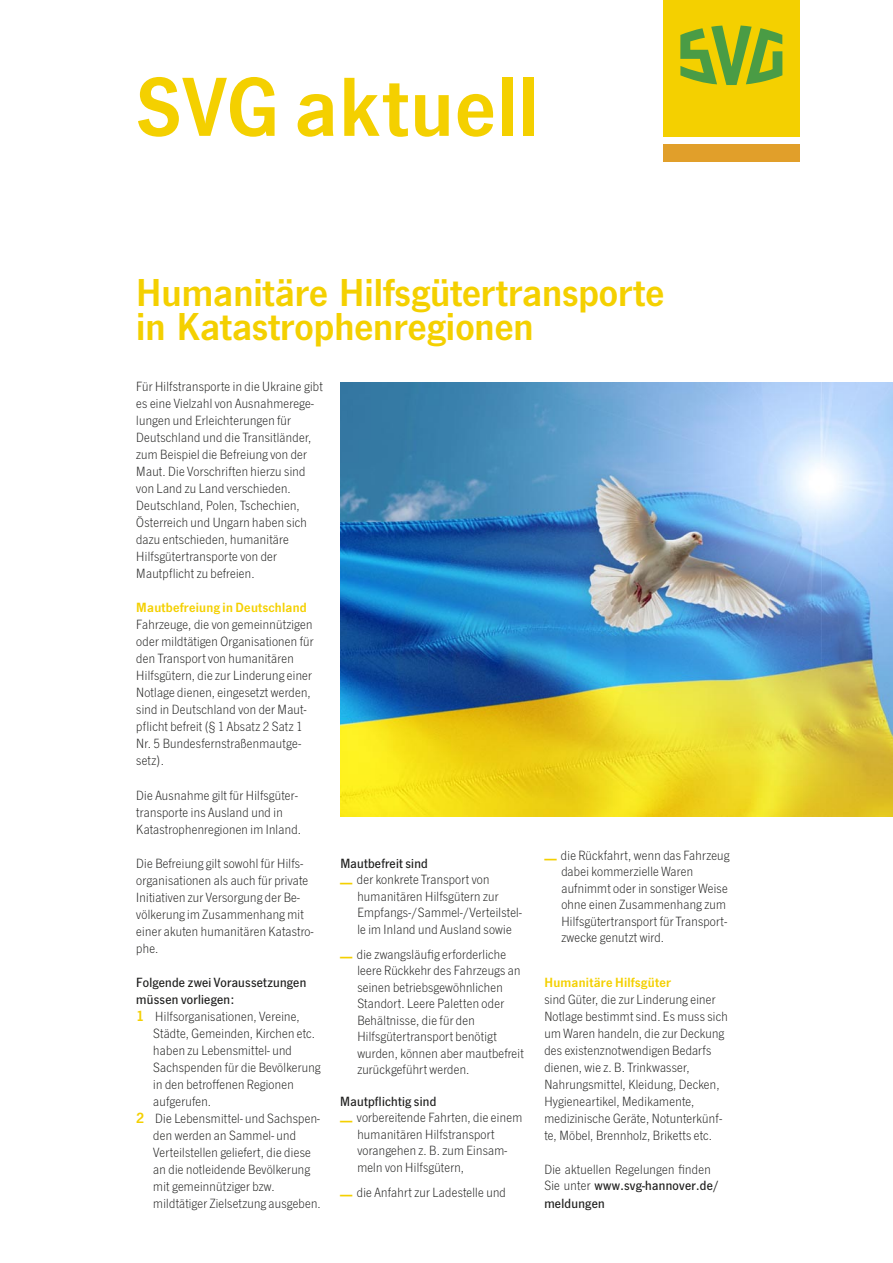
<style>
.page{position:relative;width:893px;height:1263px;background:#fff}
.page>*{position:absolute;margin:0;border:0;box-sizing:border-box;transform-origin:0 0}
.t1{font:87px "News Got Dem";letter-spacing:.02em;color:#f4d000}
.t2{font:600 40.5px/34px "News Got T";color:#f4d000}
.t3{font:300 13.8px/17px "News Got";letter-spacing:.02em;color:#1d1d1c}
.t4{font:500 13.8px "News Got";letter-spacing:.02em;color:#1d1d1c}
.t5{font:13.8px "News Got Dem";letter-spacing:.02em;color:#f4d000}
.s1{font-family:"News Got Dem";font-weight:400;font-size:15.3px;color:#f4d000}
.s2{font-weight:500}
</style>
<div class="page">
<div style="left:663px;top:145px;width:136px;height:17px;background:#e19f2a"></div>
<div style="left:663px;top:0;width:136px;height:136px;background:#f4d000"></div>
<svg style="left:680px;top:26px;width:102px;height:59px"></svg>
<img style="left:340px;top:383px;width:553px;height:433px">
<h1 class="t1" style="left:136px;top:78px;width:404px">SVG aktuell</h1>
<h2 class="t2" style="left:136px;top:279px;width:529px">Humanitäre Hilfsgütertransporte in Katastrophenregionen</h2>
<p class="t3" style="left:136px;top:379px;width:188px">Für Hilfstransporte in die Ukraine gibt es eine Vielzahl von Ausnahmerege&shy;lungen und Erleichterungen für Deutschland und die Transitländer, zum Beispiel die Befreiung von der Maut. Die Vorschriften hierzu sind von Land zu Land verschieden.<br>Deutschland, Polen, Tschechien, Österreich und Ungarn haben sich dazu entschieden, humanitäre Hilfsgütertransporte von der Mautpflicht zu befreien.</p>
<p class="t5" style="left:136px;top:603px;width:172px">Mautbefreiung in Deutschland</p>
<p class="t3" style="left:136px;top:617px;width:179px">Fahrzeuge, die von gemeinnützigen oder mildtätigen Organisationen für den Transport von humanitären<br>Hilfsgütern, die zur Linderung einer<br>Notlage dienen, eingesetzt werden, sind in Deutschland von der Maut - pflicht befreit (§ 1 Absatz 2 Satz 1<br>Nr. 5 Bundesfernstraßenmautge&shy;setz).</p>
<p class="t3" style="left:136px;top:787px;width:166px">Die Ausnahme gilt für Hilfsgüter&shy;transporte ins Ausland und in<br>Katastrophenregionen im Inland.</p>
<p class="t3" style="left:136px;top:855px;width:179px">Die Befreiung gilt sowohl für Hilfs - organisationen als auch für private<br>Initiativen zur Versorgung der Be - völkerung im Zusammenhang mit einer akuten humanitären Katastro&shy;phe.</p>
<p class="t4" style="left:136px;top:977px;width:171px">Folgende zwei Voraussetzungen</p>
<p class="t4" style="left:136px;top:994px;width:99px">müssen vorliegen:</p>
<p class="t3" style="left:136px;top:1009px;width:165px"><span class="s1">1</span> Hilfsorganisationen, Vereine,</p>
<p class="t3" style="left:153px;top:1026px;width:163px">Städte, Gemeinden, Kirchen etc.</p>
<p class="t3" style="left:153px;top:1043px;width:140px">haben zu Lebensmittel- und</p>
<p class="t3" style="left:153px;top:1060px;width:169px">Sachspenden für die Bevölkerung</p>
<p class="t3" style="left:153px;top:1077px;width:142px">in den betroffenen Regionen</p>
<p class="t3" style="left:153px;top:1094px;width:59px">aufgerufen.</p>
<p class="t3" style="left:136px;top:1111px;width:185px"><span class="s1">2</span> Die Lebensmittel- und Sachspen-</p>
<p class="t3" style="left:153px;top:1128px;width:144px">den werden an Sammel- und</p>
<p class="t3" style="left:153px;top:1145px;width:159px">Verteilstellen geliefert, die diese</p>
<p class="t3" style="left:153px;top:1162px;width:158px">an die notleidende Bevölkerung</p>
<p class="t3" style="left:153px;top:1179px;width:123px">mit gemeinnütziger bzw.</p>
<p class="t3" style="left:153px;top:1196px;width:169px">mildtätiger Zielsetzung ausgeben.</p>
<p class="t3" style="left:561px;top:848px;width:170px;line-height:16.5px;text-indent:-17px"><sup>_</sup> die Rückfahrt, wenn das Fahrzeug dabei kommerzielle Waren aufnimmt oder in sonstiger Weise ohne einen Zusammenhang zum<br>Hilfsgütertransport für Transport&shy;zwecke genutzt wird.</p>
<p class="t5" style="left:544px;top:977px;width:128px">Humanitäre Hilfsgüter</p>
<p class="t3" style="left:544px;top:991px;width:185px">sind Güter, die zur Linderung einer Notlage bestimmt sind. Es muss sich um Waren handeln, die zur Deckung des existenznotwendigen Bedarfs dienen, wie z. B. Trinkwasser, Nahrungsmittel, Kleidung, Decken, Hygieneartikel, Medikamente, medizinische Geräte, Notunterkünf&shy;te, Möbel, Brennholz, Briketts etc.</p>
<p class="t3" style="left:544px;top:1162px;width:176px">Die aktuellen Regelungen finden<br>Sie unter <span class="s2">www.svg-hannover.de/ meldungen</span></p>
<p class="t4" style="left:340px;top:858px;width:89px">Mautbefreit sind</p>
<p class="t3" style="left:340px;top:872px;width:151px"><sup>_</sup> der konkrete Transport von</p>
<p class="t3" style="left:357px;top:888px;width:143px">humanitären Hilfsgütern zur</p>
<p class="t3" style="left:357px;top:905px;width:166px">Empfangs-/Sammel-/Verteilstel-</p>
<p class="t3" style="left:357px;top:921px;width:156px">le im Inland und Ausland sowie</p>
<p class="t3" style="left:357px;top:947px;width:168px;line-height:16.5px;text-indent:-17px"><sup>_</sup> die zwangsläufig erforderliche leere Rückkehr des Fahrzeugs an seinen betriebsgewöhnlichen<br>Standort. Leere Paletten oder<br>Behältnisse, die für den<br>Hilfsgütertransport benötigt wurden, können aber mautbefreit zurückgeführt werden.</p>
<p class="t4" style="left:340px;top:1096px;width:98px">Mautpflichtig sind</p>
<p class="t3" style="left:340px;top:1110px;width:183px"><sup>_</sup> vorbereitende Fahrten, die einem</p>
<p class="t3" style="left:357px;top:1127px;width:139px">humanitären Hilfstransport</p>
<p class="t3" style="left:357px;top:1143px;width:151px">vorangehen z. B. zum Einsam-</p>
<p class="t3" style="left:357px;top:1160px;width:108px">meln von Hilfsgütern,</p>
<p class="t3" style="left:340px;top:1185px;width:167px"><sup>_</sup> die Anfahrt zur Ladestelle und</p>
</div>
